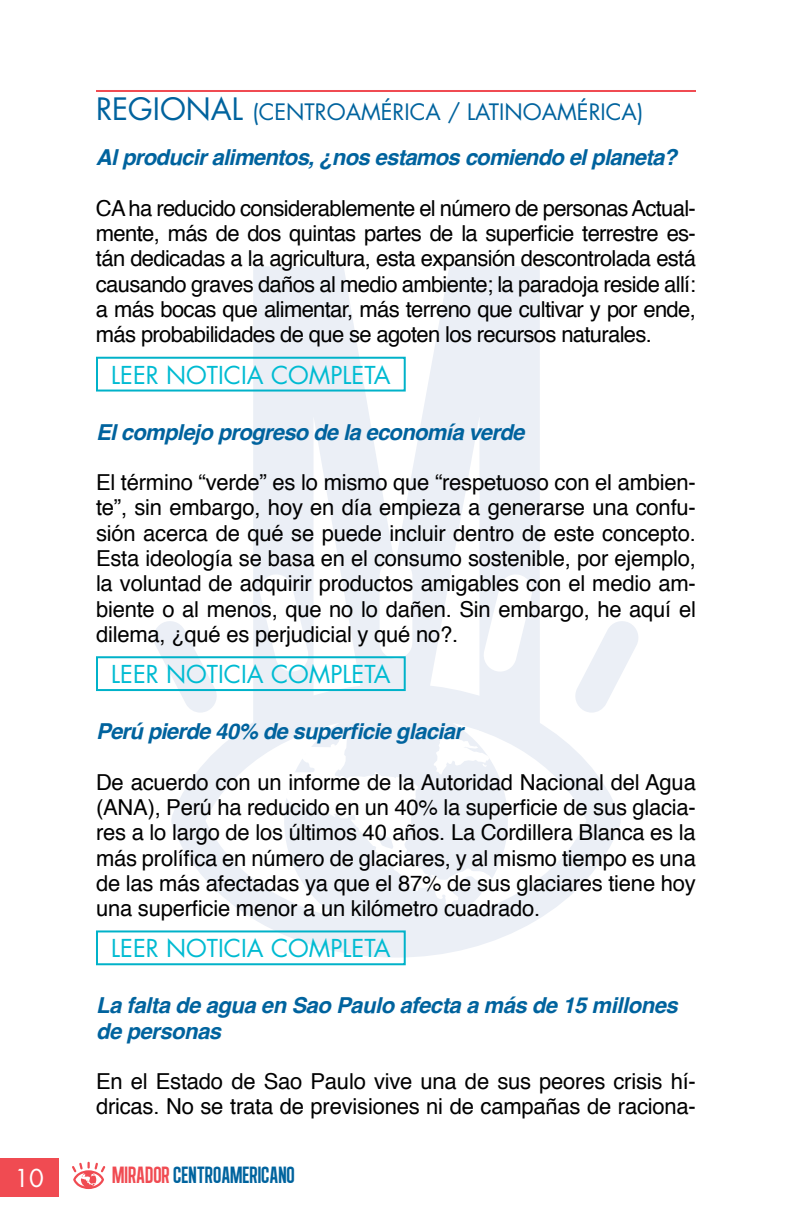
<style>
.page{position:relative;width:792px;height:1224px;background:#fff}
.page>*{position:absolute;margin:0;border:0;box-sizing:border-box;transform-origin:0 0}
.t1{font:30px "Futura LT";color:#00639e}
.t2{font:24px "Futura LT";color:#00bbd2}
.t3{font:24px "Algre Sans NC";color:#00639e}
.t4{font:24px "Futura LT";color:#fff}
.t5{font:22px/25.2px "Helvetica";letter-spacing:-.01em;color:#000;text-align:justify}
.t6{font:italic 700 22px/25.4px "Helvetica";letter-spacing:-.03em;color:#00639e}
.t7{font:22px "Futura LT";color:#00639e}
.s1{color:#f04b52}
</style>
<div class="page">
<svg style="left:253px;top:266px;width:287px;height:418px;fill:#ebeff6"></svg>
<svg style="left:258px;top:573px;width:52px;height:99px"></svg>
<div style="left:380px;top:560px;width:32px;height:99px;background:#fff;border-radius:16px"></div>
<svg style="left:151px;top:621px;width:61px;height:71px"></svg>
<svg style="left:580px;top:621px;width:58px;height:63px"></svg>
<svg style="left:482px;top:573px;width:52px;height:99px"></svg>
<svg style="left:171px;top:684px;width:450px;height:274px"></svg>
<svg style="left:285px;top:738px;width:212px;height:167px"></svg>
<div style="left:0;top:1158px;width:59px;height:39px;background:#f04b52"></div>
<svg style="left:72px;top:1162px;width:33px;height:27px"></svg>
<hr style="left:96px;top:90px;width:600px;height:2px;background:#f04b52">
<div style="left:96px;top:357px;width:310px;height:35px;border:2px solid #00b2c9"></div>
<div style="left:96px;top:656px;width:310px;height:35px;border:2px solid #00b2c9"></div>
<div style="left:96px;top:930px;width:310px;height:35px;border:2px solid #00b2c9"></div>
<h1 class="t1" style="left:96px;top:90px;width:36px">REGIONAL</h1>
<p class="t7" style="left:252px;top:98px;width:23px">(CENTROAM</p>
<p class="t7" style="left:381px;top:98px;width:264px">ÉRICA / LATINOAMÉRICA)</p>
<p class="t6" style="left:96px;top:145px;width:583px">Al producir alimentos, ¿nos estamos comiendo el planeta?</p>
<p class="t5" style="left:96px;top:196px;width:601px">CA ha reducido considerablemente el número de personas Actual&shy;mente, más de dos quintas partes de la superficie terrestre es&shy;tán dedicadas a la agricultura, esta expansión descontrolada está causando graves daños al medio ambiente; la paradoja reside allí: a más bocas que alimentar, más terreno que cultivar y por ende, más probabilidades de que se agoten los recursos naturales.</p>
<p class="t2" style="left:111px;top:360px;width:13px">LEER</p>
<p class="t2" style="left:166px;top:360px;width:15px">NOTI</p>
<p class="t2" style="left:224px;top:360px;width:80px">CIA COMPLETA</p>
<p class="t6" style="left:96px;top:419px;width:430px">El complejo progreso de la economía verde</p>
<p class="t5" style="left:96px;top:470px;width:601px">El término “verde” es lo mismo que “respetuoso con el ambien&shy;te”, sin embargo, hoy en día empieza a generarse una confu&shy;sión acerca de qué se puede incluir dentro de este concepto.<br>Esta ideología se basa en el consumo sostenible, por ejemplo, la voluntad de adquirir productos amigables con el medio am&shy;biente o al menos, que no lo dañen. Sin embargo, he aquí el dilema, ¿qué es perjudicial y qué no?.</p>
<p class="t2" style="left:111px;top:659px;width:13px">LEER</p>
<p class="t2" style="left:166px;top:659px;width:15px">NOTI</p>
<p class="t2" style="left:224px;top:659px;width:80px">CIA COMPLETA</p>
<p class="t6" style="left:96px;top:719px;width:368px">Perú pierde 40% de superficie glaciar</p>
<p class="t5" style="left:96px;top:770px;width:601px">De acuerdo con un informe de la Autoridad Nacional del Agua (ANA), Perú ha reducido en un 40% la superficie de sus glacia&shy;res a lo largo de los últimos 40 años. La Cordillera Blanca es la más prolífica en número de glaciares, y al mismo tiempo es una de las más afectadas ya que el 87% de sus glaciares tiene hoy una superficie menor a un kilómetro cuadrado.</p>
<p class="t2" style="left:111px;top:933px;width:13px">LEER</p>
<p class="t2" style="left:166px;top:933px;width:15px">NOTI</p>
<p class="t2" style="left:224px;top:933px;width:80px">CIA COMPLETA</p>
<p class="t6" style="left:96px;top:993px;width:583px">La falta de agua en Sao Paulo afecta a más de 15 millones de personas</p>
<p class="t5" style="left:96px;top:1069px;width:601px">En el Estado de Sao Paulo vive una de sus peores crisis hí&shy;dricas. No se trata de previsiones ni de campañas de raciona-</p>
<p class="t4" style="left:14px;top:1163px;width:31px">10</p>
<p class="t3" style="left:112px;top:1162px;width:184px"><span class="s1">MIRADOR</span> CENTROAMERICANO</p>
</div>
